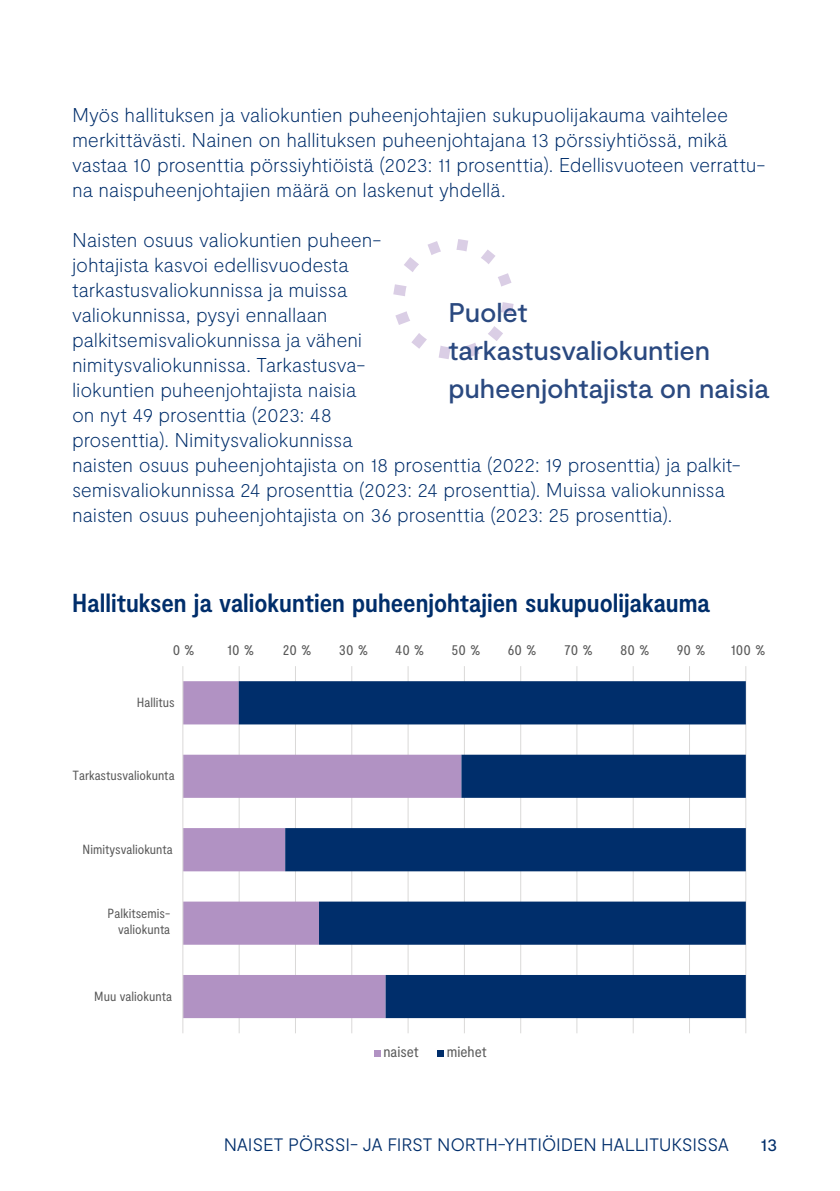
<style>
.page{position:relative;width:840px;height:1191px;background:#fff}
.page>*{position:absolute;margin:0;border:0;box-sizing:border-box;transform-origin:0 0}
.Nosto{font:500 27px/38px "Moderat";letter-spacing:-.005em;color:#2a4980}
.Kaavio___Luettelo_Otsikko{font:700 condensed 26px "Moderat";color:#002e6b}
.Leipis{font:100 20px/25px "Moderat";letter-spacing:-.01em;color:#002e6b}
.t1{font:300 18px "Moderat";letter-spacing:-.015em;color:#002e6b}
.t2{font:18px "Moderat";color:#002e6b}
.t3{font:condensed 15.2px "Moderat";color:#595959}
.t4{font:condensed 13.4px/16px "Moderat";color:#595959;text-align:right}
</style>
<div class="page">
<svg style="left:456px;top:239px;width:12px;height:12px"></svg>
<svg style="left:439px;top:346px;width:11px;height:13px"></svg>
<svg style="left:428px;top:241px;width:12px;height:14px"></svg>
<svg style="left:466px;top:343px;width:13px;height:14px"></svg>
<svg style="left:501px;top:302px;width:12px;height:12px"></svg>
<svg style="left:393px;top:284px;width:13px;height:12px"></svg>
<svg style="left:395px;top:311px;width:15px;height:14px"></svg>
<svg style="left:498px;top:273px;width:13px;height:13px"></svg>
<svg style="left:411px;top:333px;width:15px;height:16px"></svg>
<svg style="left:481px;top:249px;width:14px;height:15px"></svg>
<svg style="left:404px;top:257px;width:15px;height:15px"></svg>
<svg style="left:488px;top:326px;width:15px;height:15px"></svg>
<hr style="left:745px;top:666px;width:1px;height:367px;background:#dad9d8">
<hr style="left:688px;top:666px;width:1px;height:367px;background:#dad9d8">
<hr style="left:632px;top:666px;width:1px;height:367px;background:#dad9d8">
<hr style="left:576px;top:666px;width:1px;height:367px;background:#dad9d8">
<hr style="left:520px;top:666px;width:1px;height:367px;background:#dad9d8">
<hr style="left:464px;top:666px;width:1px;height:367px;background:#dad9d8">
<hr style="left:407px;top:666px;width:1px;height:367px;background:#dad9d8">
<hr style="left:351px;top:666px;width:1px;height:367px;background:#dad9d8">
<hr style="left:295px;top:666px;width:1px;height:367px;background:#dad9d8">
<hr style="left:239px;top:666px;width:1px;height:367px;background:#dad9d8">
<svg style="left:183px;top:681px;width:55px;height:337px;fill:#b192c3"></svg>
<svg style="left:238px;top:681px;width:507px;height:337px;fill:#012f6c"></svg>
<hr style="left:182px;top:666px;width:1px;height:367px;background:#dad9d8">
<svg style="left:374px;top:1050px;width:6px;height:6px"></svg>
<div style="left:437px;top:1050px;width:7px;height:6px;background:#002e6b"></div>
<p class="Leipis" style="left:72px;top:103px;width:694px">Myös hallituksen ja valiokuntien puheenjohtajien sukupuolijakauma vaihtelee merkittävästi. Nainen on hallituksen puheenjohtajana 13 pörssiyhtiössä, mikä vastaa 10 prosenttia pörssiyhtiöistä (2023: 11 prosenttia). Edellisvuoteen verrattu&shy;na naispuheenjohtajien määrä on laskenut yhdellä.</p>
<p class="Leipis" style="left:72px;top:228px;width:669px">Naisten osuus valiokuntien puheen-<br>johtajista kasvoi edellisvuodesta<br>tarkastusvaliokunnissa ja muissa<br>valiokunnissa, pysyi ennallaan<br>palkitsemisvaliokunnissa ja väheni<br>nimitysvaliokunnissa. Tarkastusva-<br>liokuntien puheenjohtajista naisia<br>on nyt 49 prosenttia (2023: 48<br>prosenttia). Nimitysvaliokunnissa<br>naisten osuus puheenjohtajista on 18 prosenttia (2022: 19 prosenttia) ja palkit&shy;semisvaliokunnissa 24 prosenttia (2023: 24 prosenttia). Muissa valiokunnissa naisten osuus puheenjohtajista on 36 prosenttia (2023: 25 prosenttia).</p>
<p class="Nosto" style="left:448px;top:295px;width:322px">Puolet tarkastusvaliokuntien puheenjohtajista on naisia</p>
<p class="Kaavio___Luettelo_Otsikko" style="left:72px;top:588px;width:639px">Hallituksen ja valiokuntien puheenjohtajien sukupuolijakauma</p>
<p class="t3" style="left:172px;top:641px;width:24px">0 %</p>
<p class="t3" style="left:227px;top:641px;width:29px">10 %</p>
<p class="t3" style="left:282px;top:641px;width:30px">20 %</p>
<p class="t3" style="left:338px;top:641px;width:31px">30 %</p>
<p class="t3" style="left:395px;top:641px;width:31px">40 %</p>
<p class="t3" style="left:451px;top:641px;width:31px">50 %</p>
<p class="t3" style="left:507px;top:641px;width:30px">60 %</p>
<p class="t3" style="left:564px;top:641px;width:30px">70 %</p>
<p class="t3" style="left:620px;top:641px;width:31px">80 %</p>
<p class="t3" style="left:676px;top:641px;width:30px">90 %</p>
<p class="t3" style="left:730px;top:641px;width:36px">100 %</p>
<p class="t4" style="left:137px;top:694px;width:39px">Hallitus</p>
<p class="t4" style="left:72px;top:768px;width:104px">Tarkastusvaliokunta</p>
<p class="t4" style="left:83px;top:841px;width:92px">Nimitysvaliokunta</p>
<p class="t4" style="left:107px;top:905px;width:64px">Palkitsemis&shy;valiokunta</p>
<p class="t4" style="left:94px;top:988px;width:79px">Muu valiokunta</p>
<p class="t3" style="left:383px;top:1043px;width:37px">naiset</p>
<p class="t3" style="left:446px;top:1043px;width:42px">miehet</p>
<p class="t1" style="left:223px;top:1134px;width:506px">NAISET PÖRSSI- JA FIRST NORTH-YHTIÖIDEN HALLITUKSISSA</p>
<p class="t2" style="left:760px;top:1134px;width:18px">13</p>
</div>
